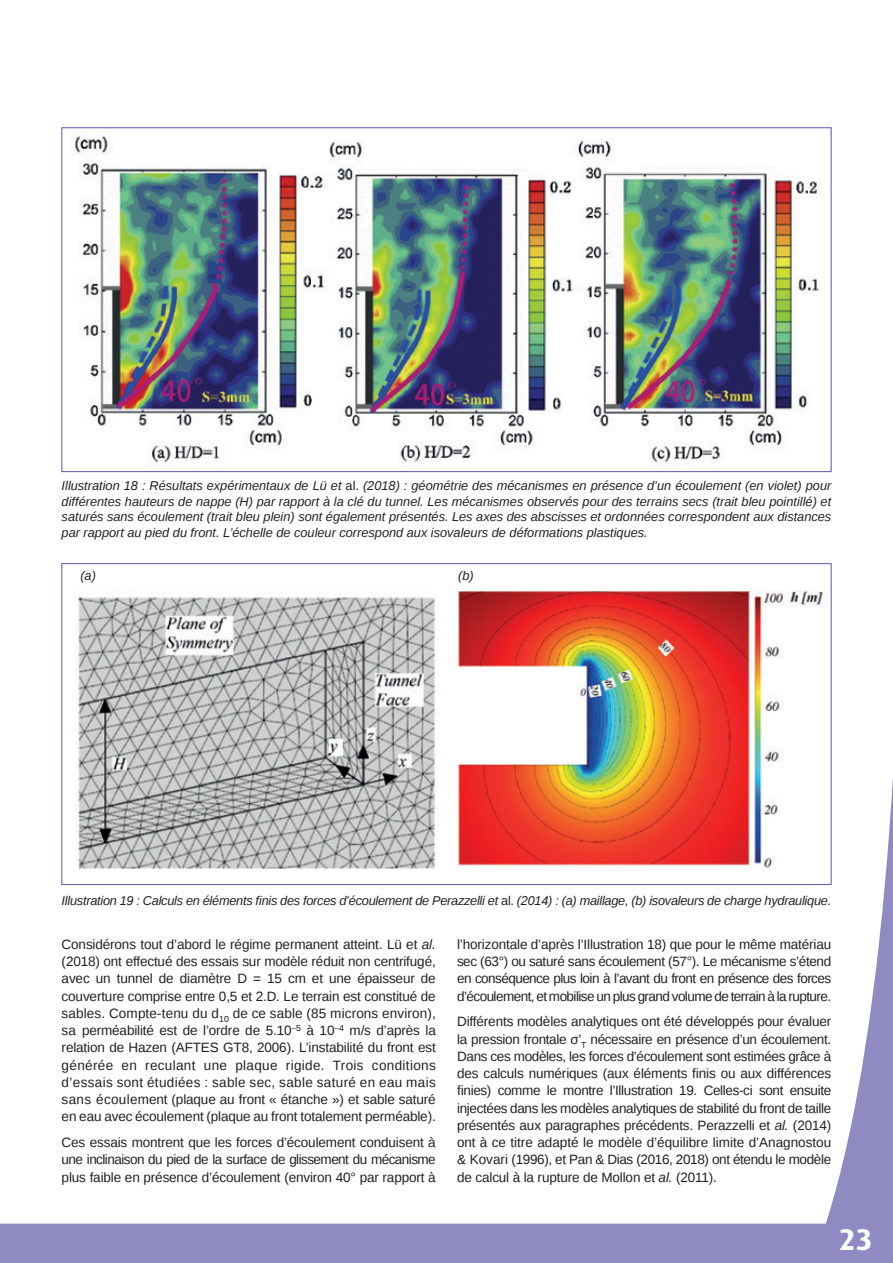
<style>
.page{position:relative;width:893px;height:1263px;background:#908ac2}
.page>*{position:absolute;margin:0;border:0;box-sizing:border-box;transform-origin:0 0}
.t1{font:700 30px "Dax OT";color:#fff}
.t2{font:13.5px/17.2px "Liberation Sans";letter-spacing:-.01em;color:#231f20;text-align:justify}
.t3{font:italic 12.75px/15.8px "Liberation Sans";letter-spacing:-.02em;color:#231f20;text-align:justify}
.s1{font-style:normal}
.s2{font-style:italic}
</style>
<div class="page">
<div style="left:0;top:0;width:893px;height:1223px;background:#fff"></div>
<img style="left:70px;top:130px;width:750px;height:340px">
<img style="left:76px;top:565px;width:750px;height:304px">
<p class="t3" style="left:62px;top:477px;width:771px">Illustration 18 : Résultats expérimentaux de Lü et <span class="s1">al.</span> (2018) : géométrie des mécanismes en présence d’un écoulement (en violet) pour différentes hauteurs de nappe (H) par rapport à la clé du tunnel. Les mécanismes observés pour des terrains secs (trait bleu pointillé) et saturés sans écoulement (trait bleu plein) sont également présentés. Les axes des abscisses et ordonnées correspondent aux distances par rapport au pied du front. L’échelle de couleur correspond aux isovaleurs de déformations plastiques.</p>
<p class="t3" style="left:80px;top:568px;width:17px">(a)</p>
<p class="t3" style="left:458px;top:568px;width:17px">(b)</p>
<p class="t3" style="left:62px;top:893px;width:771px">Illustration 19 : Calculs en éléments finis des forces d’écoulement de Perazzelli et <span class="s1">al.</span> (2014) : (a) maillage, (b) isovaleurs de charge hydraulique.</p>
<p class="t2" style="left:62px;top:936px;width:376px">Considérons tout d’abord le régime permanent atteint. Lü et <span class="s2">al. </span>(2018) ont effectué des essais sur modèle réduit non centrifugé, avec un tunnel de diamètre D = 15 cm et une épaisseur de couverture comprise entre 0,5 et 2.D. Le terrain est constitué de sables. Compte-tenu du d<sub>10</sub> de ce sable (85 microns environ), sa perméabilité est de l’ordre de 5.10<sup>–5</sup> à 10<sup>–4</sup> m/s d’après la relation de Hazen (AFTES GT8, 2006). L’instabilité du front est générée en reculant une plaque rigide. Trois conditions d’essais sont étudiées : sable sec, sable saturé en eau mais sans écoulement (plaque au front « étanche ») et sable saturé en eau avec écoulement (plaque au front totalement perméable).</p>
<p class="t2" style="left:62px;top:1134px;width:376px">Ces essais montrent que les forces d’écoulement conduisent à une inclinaison du pied de la surface de glissement du mécanisme plus faible en présence d’écoulement (environ 40° par rapport à</p>
<p class="t2" style="left:457px;top:936px;width:376px">l’horizontale d’après l’Illustration 18) que pour le même matériau sec (63°) ou saturé sans écoulement (57°). Le mécanisme s’étend en conséquence plus loin à l’avant du front en présence des forces d’écoulement, et mobilise un plus grand volume de terrain à la rupture.</p>
<p class="t2" style="left:457px;top:1013px;width:376px">Différents modèles analytiques ont été développés pour évaluer la pression frontale σ’<sub>T</sub> nécessaire en présence d’un écoulement.<br>Dans ces modèles, les forces d’écoulement sont estimées grâce à des calculs numériques (aux éléments finis ou aux différences finies) comme le montre l’Illustration 19. Celles-ci sont ensuite injectées dans les modèles analytiques de stabilité du front de taille présentés aux paragraphes précédents. Perazzelli et <span class="s2">al.</span> (2014) ont à ce titre adapté le modèle d’équilibre limite d’Anagnostou &amp; Kovari (1996), et Pan &amp; Dias (2016, 2018) ont étendu le modèle de calcul à la rupture de Mollon et <span class="s2">al.</span> (2011).</p>
<h1 class="t1" style="left:839px;top:1222px;width:35px">23</h1>
</div>
